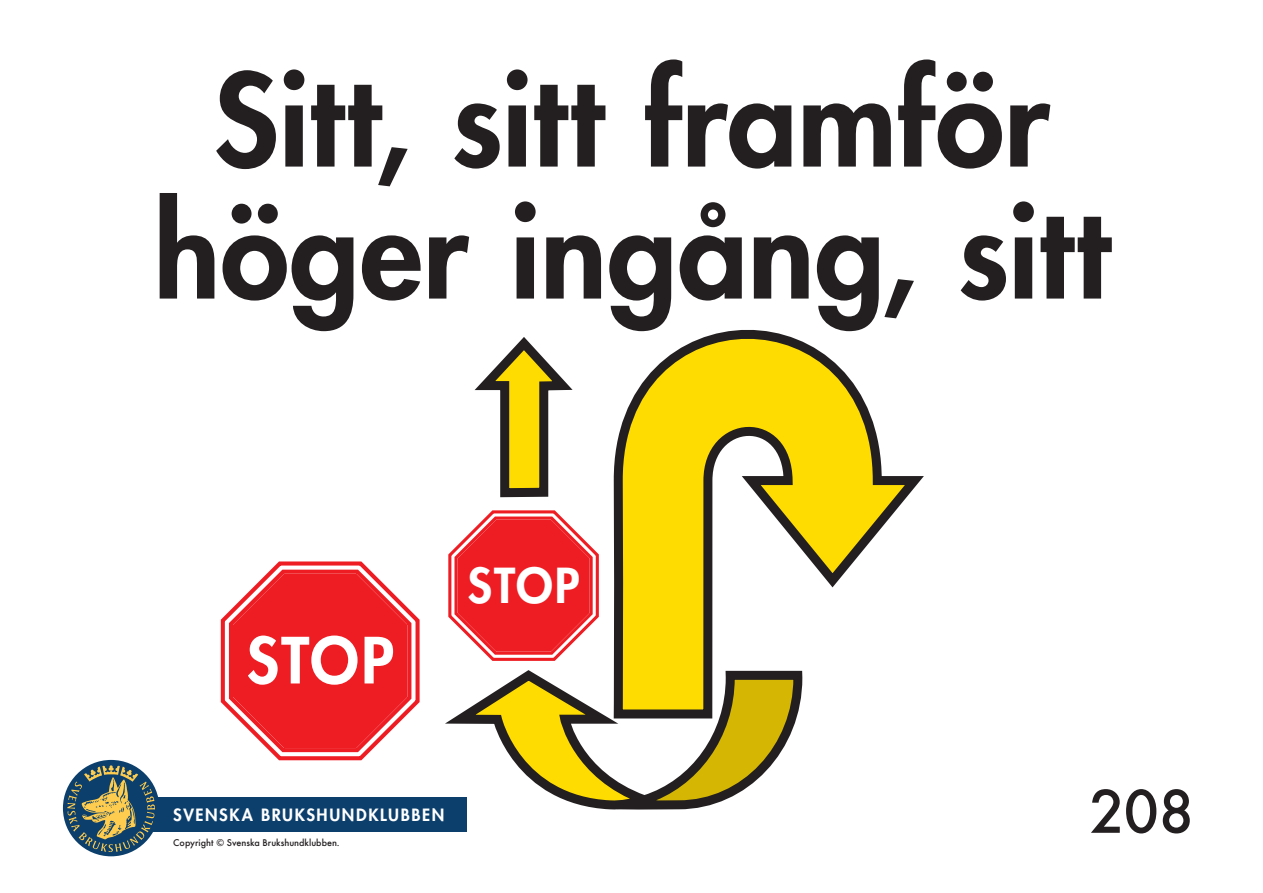
<style>
.page{position:relative;width:1263px;height:893px;background:#fff}
.page>*{position:absolute;margin:0;border:0;box-sizing:border-box;transform-origin:0 0}
.t1{font:800 124.5px/132px "Futura";color:#231f20;text-align:center}
.t2{font:800 61.95px "Futura";color:#fff}
.t3{font:500 57px "Futura";color:#231f20}
.t4{font:800 46.95px "Futura";color:#fff}
.t5{font:800 16.5px "Futura";letter-spacing:.095em;color:#fff}
.t6{font:500 9px "Futura";color:#231f20}
</style>
<div class="page">
<div style="left:110px;top:797px;width:357px;height:35px;background:#0c3f6c"></div>
<div style="left:63px;top:760px;width:96px;height:96px;background:#0c3f6c;border-radius:50%"></div>
<svg style="left:67px;top:765px;width:88px;height:87px"></svg>
<svg style="left:807px;top:344px;width:117px;height:244px"></svg>
<svg style="left:220px;top:561px;width:200px;height:200px"></svg>
<div style="left:229px;top:570px;width:182px;height:182px;border:4px solid #ee1d23;border-radius:52px"></div>
<svg style="left:445px;top:330px;width:362px;height:480px"></svg>
<div style="left:454px;top:516px;width:139px;height:139px;border:3px solid #ee1d23;border-radius:40px"></div>
<h1 class="t1" style="left:153px;top:55px;width:957px">Sitt, sitt framför höger ingång, sitt</h1>
<h2 class="t2" style="left:246px;top:621px;width:149px">STOP</h2>
<h3 class="t4" style="left:468px;top:556px;width:113px">STOP</h3>
<h3 class="t5" style="left:173px;top:804px;width:273px">SVENSKA BRUKSHUNDKLUBBEN</h3>
<p class="t6" style="left:173px;top:837px;width:168px">Copyright © Svenska Brukshundklubben.</p>
<h3 class="t3" style="left:1089px;top:772px;width:106px">208</h3>
</div>
